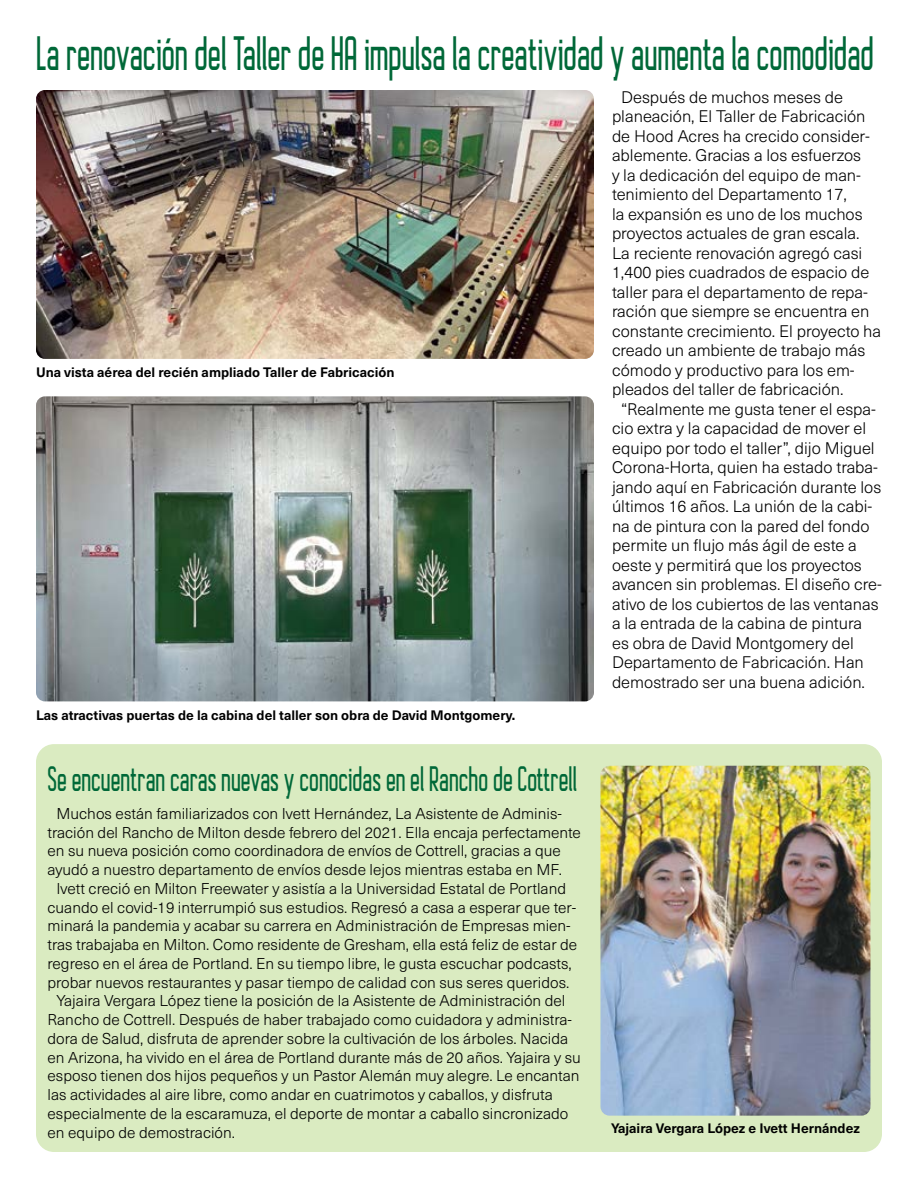
<style>
.page{position:relative;width:918px;height:1188px;background:#fff}
.page>*{position:absolute;margin:0;border:0;box-sizing:border-box;transform-origin:0 0}
.t1{font:700 45px "Autobus";color:#006838;scale:.69 1}
.t2{font:700 33px "Autobus";color:#006838;scale:.7 1}
.t3{font:300 16.5px "Neue Haas Unica W1 G";color:#000}
.t4{font:300 15.45px "Neue Haas Unica W1 G";color:#000}
.t5{font:700 13.5px "Neue Haas Unica W1 G";color:#000}
</style>
<div class="page">
<img style="left:36px;top:90px;width:558px;height:269px">
<img style="left:36px;top:396px;width:558px;height:305px">
<div style="left:36px;top:744px;width:846px;height:408px;background:#daebc1;border-radius:18px"></div>
<img style="left:600px;top:766px;width:270px;height:350px">
<h1 class="t1" style="left:36px;top:26px;width:1216px">La renovación del Taller de HA impulsa la creatividad y aumenta la comodidad</h1>
<p class="t5" style="left:36px;top:362px;width:360px">Una vista aérea del recién ampliado Taller de Fabricación</p>
<p class="t5" style="left:36px;top:705px;width:481px">Las atractivas puertas de la cabina del taller son obra de David Montgomery.</p>
<p class="t3" style="left:621px;top:85px;width:224px">Después de muchos meses de</p>
<p class="t3" style="left:612px;top:104px;width:255px">planeación, El Taller de Fabricación</p>
<p class="t3" style="left:612px;top:124px;width:260px">de Hood Acres ha crecido consider-</p>
<p class="t3" style="left:612px;top:143px;width:251px">ablemente. Gracias a los esfuerzos</p>
<p class="t3" style="left:612px;top:163px;width:251px">y la dedicación del equipo de man-</p>
<p class="t3" style="left:612px;top:182px;width:237px">tenimiento del Departamento 17,</p>
<p class="t3" style="left:612px;top:202px;width:252px">la expansión es uno de los muchos</p>
<p class="t3" style="left:612px;top:221px;width:249px">proyectos actuales de gran escala.</p>
<p class="t3" style="left:612px;top:241px;width:252px">La reciente renovación agregó casi</p>
<p class="t3" style="left:612px;top:260px;width:259px">1,400 pies cuadrados de espacio de</p>
<p class="t3" style="left:612px;top:280px;width:257px">taller para el departamento de repa-</p>
<p class="t3" style="left:612px;top:299px;width:259px">ración que siempre se encuentra en</p>
<p class="t3" style="left:612px;top:319px;width:271px">constante crecimiento. El proyecto ha</p>
<p class="t3" style="left:612px;top:338px;width:255px">creado un ambiente de trabajo más</p>
<p class="t3" style="left:612px;top:358px;width:244px">cómodo y productivo para los em-</p>
<p class="t3" style="left:612px;top:377px;width:233px">pleados del taller de fabricación.</p>
<p class="t3" style="left:621px;top:397px;width:257px">“Realmente me gusta tener el espa-</p>
<p class="t3" style="left:612px;top:416px;width:256px">cio extra y la capacidad de mover el</p>
<p class="t3" style="left:612px;top:436px;width:264px">equipo por todo el taller”, dijo Miguel</p>
<p class="t3" style="left:612px;top:455px;width:268px">Corona-Horta, quien ha estado traba-</p>
<p class="t3" style="left:612px;top:475px;width:271px">jando aquí en Fabricación durante los</p>
<p class="t3" style="left:612px;top:494px;width:262px">últimos 16 años. La unión de la cabi-</p>
<p class="t3" style="left:612px;top:514px;width:259px">na de pintura con la pared del fondo</p>
<p class="t3" style="left:612px;top:533px;width:246px">permite un flujo más ágil de este a</p>
<p class="t3" style="left:612px;top:553px;width:251px">oeste y permitirá que los proyectos</p>
<p class="t3" style="left:612px;top:572px;width:272px">avancen sin problemas. El diseño cre-</p>
<p class="t3" style="left:612px;top:592px;width:268px">ativo de los cubiertos de las ventanas</p>
<p class="t3" style="left:612px;top:611px;width:252px">a la entrada de la cabina de pintura</p>
<p class="t3" style="left:612px;top:631px;width:243px">es obra de David Montgomery del</p>
<p class="t3" style="left:612px;top:650px;width:253px">Departamento de Fabricación. Han</p>
<p class="t3" style="left:612px;top:670px;width:255px">demostrado ser una buena adición.</p>
<h2 class="t2" style="left:48px;top:759px;width:758px">Se encuentran caras nuevas y conocidas en el Rancho de Cottrell</h2>
<p class="t4" style="left:57px;top:802px;width:507px">Muchos están familiarizados con Ivett Hernández, La Asistente de Adminis-</p>
<p class="t4" style="left:48px;top:821px;width:535px">tración del Rancho de Milton desde febrero del 2021. Ella encaja perfectamente</p>
<p class="t4" style="left:48px;top:840px;width:515px">en su nueva posición como coordinadora de envíos de Cottrell, gracias a que</p>
<p class="t4" style="left:48px;top:858px;width:516px">ayudó a nuestro departamento de envíos desde lejos mientras estaba en MF.</p>
<p class="t4" style="left:57px;top:877px;width:511px">Ivett creció en Milton Freewater y asistía a la Universidad Estatal de Portland</p>
<p class="t4" style="left:48px;top:896px;width:530px">cuando el covid-19 interrumpió sus estudios. Regresó a casa a esperar que ter-</p>
<p class="t4" style="left:48px;top:915px;width:525px">minará la pandemia y acabar su carrera en Administración de Empresas mien-</p>
<p class="t4" style="left:48px;top:933px;width:531px">tras trabajaba en Milton. Como residente de Gresham, ella está feliz de estar de</p>
<p class="t4" style="left:48px;top:952px;width:526px">regreso en el área de Portland. En su tiempo libre, le gusta escuchar podcasts,</p>
<p class="t4" style="left:48px;top:971px;width:523px">probar nuevos restaurantes y pasar tiempo de calidad con sus seres queridos.</p>
<p class="t4" style="left:57px;top:990px;width:510px">Yajaira Vergara López tiene la posición de la Asistente de Administración del</p>
<p class="t4" style="left:48px;top:1008px;width:526px">Rancho de Cottrell. Después de haber trabajado como cuidadora y administra-</p>
<p class="t4" style="left:48px;top:1027px;width:522px">dora de Salud, disfruta de aprender sobre la cultivación de los árboles. Nacida</p>
<p class="t4" style="left:48px;top:1046px;width:535px">en Arizona, ha vivido en el área de Portland durante más de 20 años. Yajaira y su</p>
<p class="t4" style="left:48px;top:1065px;width:534px">esposo tienen dos hijos pequeños y un Pastor Alemán muy alegre. Le encantan</p>
<p class="t4" style="left:48px;top:1083px;width:507px">las actividades al aire libre, como andar en cuatrimotos y caballos, y disfruta</p>
<p class="t4" style="left:48px;top:1102px;width:522px">especialmente de la escaramuza, el deporte de montar a caballo sincronizado</p>
<p class="t4" style="left:48px;top:1121px;width:189px">en equipo de demostración.</p>
<p class="t5" style="left:611px;top:1118px;width:250px">Yajaira Vergara López e Ivett Hernández</p>
</div>
